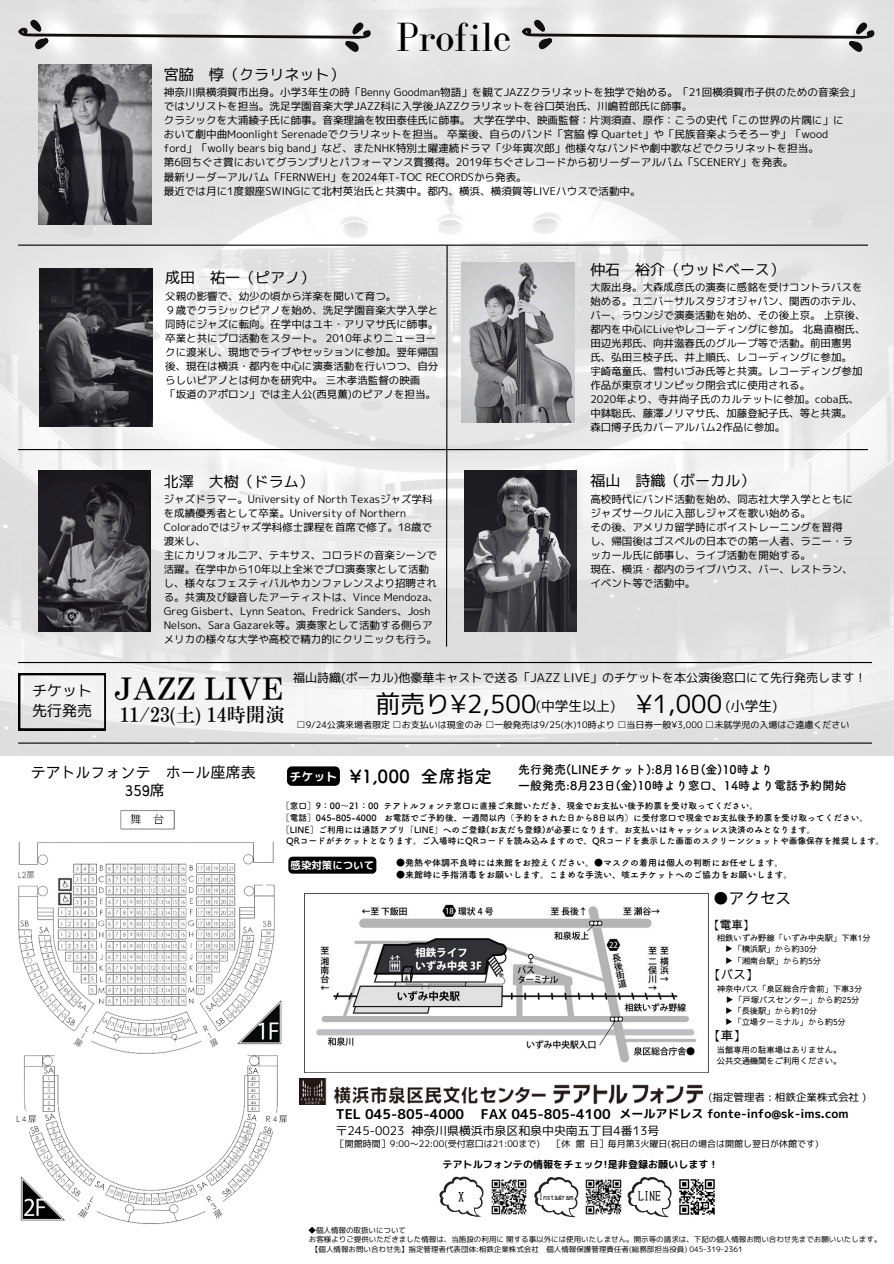
<style>
.page{position:relative;width:894px;height:1264px;background:#fff}
.page>*{position:absolute;margin:0;border:0;box-sizing:border-box;transform-origin:0 0}
.t1{font:42px "Bodoni FLF";color:#000}
.t2{font:30px "Motoya Mincho Modern Std W4";color:#000}
.t3{font:24.9px "mplus 1 p regular";color:#000}
.t4{font:19.5px "Motoya Mincho Modern Std W4";color:#000}
.t5{font:18px "Canva Tsuku A Rd Gothic Std B";color:#000}
.t6{font:500 15.6px "Sawarabi Gothic";color:#000}
.t7{font:15px/20.2px "mplus 1 p regular";color:#000}
.t8{font:500 15px "Sawarabi Gothic";color:#000}
.t9{font:13.8px "mplus 1 p regular";color:#000}
.t10{font:13.5px "mplus 1 p bold";color:#000}
.t11{font:500 12.45px "Sawarabi Gothic";color:#000}
.t12{font:12px "Canva Tsuku A Rd Gothic Std B";color:#000}
.t13{font:12px "mplus 1 p regular";color:#000}
.t14{font:12px "mplus 1 p bold";color:#000}
.t15{font:12px "rounded mplus 1 p bold";color:#fff}
.t16{font:11.85px "mplus 1 p regular";color:#000}
.t17{font:500 11.4px "Sawarabi Gothic";color:#000}
.t18{font:11.25px "cinecaption";color:#000}
.t19{font:11.1px "cinecaption";color:#000}
.t20{font:10.5px/14px "mplus 1 p regular";color:#000}
.t21{font:10.5px "rounded mplus 1 p bold";color:#fff}
.t22{font:10.05px "rounded mplus 1 p bold";color:#000}
.t23{font:9px "mplus 1 p regular";color:#000}
.t24{font:9px "Canva Tsuku A Rd Gothic Std B";color:#000}
.t25{font:8.7px "Canva Tsuku A Rd Gothic Std B";color:#000}
.t26{font:500 8.25px "Sawarabi Gothic";color:#000}
.t27{font:7.5px "mplus 1 p regular";color:#000}
.t28{font:7.5px "cinecaption";color:#000}
</style>
<div class="page">
<img style="left:0;top:0;width:893px;height:756px">
<img style="left:304px;top:893px;width:404px;height:179px">
<img style="left:18px;top:785px;width:273px;height:248px">
<svg style="left:439px;top:1176px;width:45px;height:41px"></svg>
<svg style="left:534px;top:1177px;width:45px;height:40px"></svg>
<svg style="left:627px;top:1177px;width:45px;height:40px"></svg>
<img style="left:585px;top:1179px;width:37px;height:36px">
<img style="left:491px;top:1179px;width:36px;height:36px">
<img style="left:679px;top:1179px;width:36px;height:36px">
<img style="left:16px;top:1033px;width:271px;height:192px">
<img style="left:299px;top:1078px;width:403px;height:26px">
<img style="left:39px;top:64px;width:112px;height:160px">
<img style="left:39px;top:268px;width:113px;height:159px">
<img style="left:461px;top:262px;width:113px;height:160px">
<img style="left:38px;top:470px;width:113px;height:161px">
<img style="left:464px;top:470px;width:112px;height:161px">
<hr style="left:18px;top:662px;width:853px;height:1px;background:#000">
<hr style="left:18px;top:742px;width:853px;height:1px;background:#000">
<svg style="left:18px;top:673px;width:88px;height:57px"></svg>
<svg style="left:18px;top:19px;width:357px;height:37px"></svg>
<svg style="left:521px;top:19px;width:357px;height:37px"></svg>
<div style="left:288px;top:856px;width:88px;height:17px;background:#000;border-radius:4px"></div>
<svg style="left:287px;top:766px;width:53px;height:19px"></svg>
<hr style="left:18px;top:244px;width:849px;height:2px;background:#000">
<hr style="left:18px;top:449px;width:849px;height:1px;background:#000">
<svg style="left:445px;top:244px;width:3px;height:403px"></svg>
<p class="t1" style="left:396px;top:14px;width:117px">Profile</p>
<p class="t7" style="left:164px;top:64px;width:182px">宮脇 惇（クラリネット）</p>
<p class="t20" style="left:164px;top:85px;width:698px">神奈川県横須賀市出身。小学3年生の時「Benny Goodman物語」を観てJAZZクラリネットを独学で始める。「21回横須賀市子供のための音楽会」ではソリストを担当。洗足学園音楽大学JAZZ科に入学後JAZZクラリネットを谷口英治氏、川嶋哲郎氏に師事。</p>
<p class="t20" style="left:164px;top:113px;width:681px">クラシックを大浦綾子氏に師事。音楽理論を牧田泰佳氏に師事。大学在学中、映画監督：片渕須直、原作：こうの史代「この世界の片隅に」に</p>
<p class="t20" style="left:164px;top:127px;width:665px">おいて劇中曲Moonlight Serenadeでクラリネットを担当。卒業後、自らのバンド「宮脇惇 Quartet」や「民族音楽ようそろーず」「wood ford」「wolly bears big band」など、またNHK特別土曜連続ドラマ「少年寅次郎」他様々なバンドや劇中歌などでクラリネットを担当。</p>
<h5 class="t20" style="left:164px;top:155px;width:631px">第6回ちぐさ賞においてグランプリとパフォーマンス賞獲得。2019年ちぐさレコードから初リーダーアルバム「SCENERY」を発表。</h5>
<p class="t20" style="left:164px;top:169px;width:364px">最新リーダーアルバム「FERNWEH」を2024年T-TOC RECORDSから発表。</p>
<p class="t20" style="left:164px;top:184px;width:478px">最近では月に1度銀座SWINGにて北村英治氏と共演中。都内、横浜、横須賀等LIVEハウスで活動中。</p>
<p class="t7" style="left:32px;top:679px;width:61px">チケット先行発売</p>
<p class="t7" style="left:165px;top:267px;width:151px">成田 祐一（ピアノ）</p>
<p class="t20" style="left:165px;top:288px;width:233px">父親の影響で、幼少の頃から洋楽を聞いて育つ。</p>
<p class="t20" style="left:165px;top:302px;width:275px">９歳でクラシックピアノを始め、洗足学園音楽大学入学と同時にジャズに転向。在学中はユキ・アリマサ氏に師事。卒業と共にプロ活動をスタート。 2010年よりニューヨークに渡米し、現地でライブやセッションに参加。翌年帰国後、現在は横浜・都内を中心に演奏活動を行いつつ、自分らしいピアノとは何かを研究中。三木孝浩監督の映画<br>「坂道のアポロン」では主人公(西見薫)のピアノを担当。</p>
<p class="t7" style="left:164px;top:471px;width:151px">北澤 大樹（ドラム）</p>
<p class="t20" style="left:164px;top:492px;width:270px">ジャズドラマー。University of North Texasジャズ学科を成績優秀者として卒業。University of Northern<br>Coloradoではジャズ学科修士課程を首席で修了。18歳で渡米し、</p>
<p class="t20" style="left:164px;top:548px;width:276px">主にカリフォルニア、テキサス、コロラドの音楽シーンで活躍。在学中から10年以上全米でプロ演奏家として活動し、様々なフェスティバルやカンファレンスより招聘される。共演及び録音したアーティストは、Vince Mendoza、Greg Gisbert、Lynn Seaton、Fredrick Sanders、Josh Nelson、Sara Gazarek等。演奏家として活動する側らアメリカの様々な大学や高校で精力的にクリニックも行う。</p>
<p class="t7" style="left:590px;top:259px;width:196px">仲石 裕介（ウッドベース）</p>
<p class="t20" style="left:590px;top:280px;width:276px">大阪出身。大森成彦氏の演奏に感銘を受けコントラバスを始める。ユニバーサルスタジオジャパン、関西のホテル、バー、ラウンジで演奏活動を始め、その後上京。上京後、都内を中心にLiveやレコーディングに参加。北島直樹氏、田辺光邦氏、向井滋春氏のグループ等で活動。前田憲男<br>氏、弘田三枝子氏、井上順氏、レコーディングに参加。</p>
<p class="t20" style="left:590px;top:364px;width:273px">宇崎竜童氏、雪村いづみ氏等と共演。レコーディング参加作品が東京オリンピック閉会式に使用される。</p>
<p class="t20" style="left:590px;top:392px;width:270px">2020年より、寺井尚子氏のカルテットに参加。coba氏、</p>
<p class="t20" style="left:590px;top:406px;width:263px">中鉢聡氏、藤澤ノリマサ氏、加藤登紀子氏、等と共演。</p>
<p class="t20" style="left:590px;top:420px;width:196px">森口博子氏カバーアルバム2作品に参加。</p>
<p class="t7" style="left:590px;top:470px;width:166px">福山 詩織（ボーカル）</p>
<p class="t20" style="left:590px;top:492px;width:264px">高校時代にバンド活動を始め、同志社大学入学とともにジャズサークルに入部しジャズを歌い始める。</p>
<p class="t20" style="left:590px;top:520px;width:264px">その後、アメリカ留学時にボイストレーニングを習得し、帰国後はゴスペルの日本での第一人者、ラニー・ラッカール氏に師事し、ライブ活動を開始する。</p>
<p class="t20" style="left:590px;top:562px;width:264px">現在、横浜・都内のライブハウス、バー、レストラン、イベント等で活動中。</p>
<p class="t2" style="left:114px;top:673px;width:171px">JAZZ LIVE</p>
<p class="t4" style="left:120px;top:704px;width:167px">11/23(土) 14時開演</p>
<p class="t13" style="left:293px;top:669px;width:574px">福山詩織(ボーカル)他豪華キャストで送る「JAZZ LIVE」のチケットを本公演後窓口にて先行発売します！</p>
<p class="t3" style="left:375px;top:685px;width:163px">前売り¥2,500</p>
<p class="t9" style="left:535px;top:696px;width:81px">(中学生以上)</p>
<p class="t3" style="left:635px;top:685px;width:88px">¥1,000</p>
<p class="t9" style="left:725px;top:696px;width:53px">(小学生)</p>
<p class="t23" style="left:296px;top:718px;width:554px">□9/24公演来場者限定 □お支払いは現金のみ □一般発売は9/25(水)10時より □当日券一般¥3,000 □未就学児の入場はご遠慮ください</p>
<p class="t8" style="left:31px;top:765px;width:226px">テアトルフォンテ ホール座席表</p>
<p class="t8" style="left:125px;top:783px;width:41px">359席</p>
<h4 class="t12" style="left:518px;top:763px;width:256px">先行発売(LINEチケット):8月 16日 (金)10時より</h4>
<p class="t5" style="left:349px;top:767px;width:144px">¥1,000 全席指定</p>
<p class="t25" style="left:281px;top:801px;width:478px">［窓口］9：00～21：00 テアトルフォンテ窓口に直接ご来館いただき、現金でお支払い後予約票を受け取ってください。</p>
<p class="t25" style="left:281px;top:813px;width:588px">［電話］045-805-4000 お電話でご予約後、一週間以内（予約をされた日から8日以内）に受付窓口で現金でお支払後予約票を受け取ってください。</p>
<h5 class="t25" style="left:281px;top:825px;width:535px">［LINE］ご利用には通話アプリ「LINE」へのご登録(お友だち登録)が必要になります。お支払いはキャッシュレス決済のみとなります。</h5>
<p class="t25" style="left:286px;top:836px;width:599px">QRコードがチケットとなります。ご入場時にQRコードを読み込みますので、QRコードを表示した画面のスクリーンショットや画像保存を推奨します。</p>
<h5 class="t15" style="left:289px;top:767px;width:50px">チケット</h5>
<p class="t12" style="left:518px;top:779px;width:329px">一般発売:8月 23日 (金)10時より窓口、14時より電話予約開始</p>
<h4 class="t21" style="left:290px;top:857px;width:85px">感染対策について</h4>
<p class="t24" style="left:396px;top:857px;width:389px">●発熱や体調不良時には来館をお控えください。●マスクの着用は個人の判断にお任せします。</p>
<p class="t24" style="left:396px;top:869px;width:398px">●来館時に手指消毒をお願いします。こまめな手洗い、咳エチケットへのご協力をお願いします。</p>
<p class="t6" style="left:713px;top:890px;width:79px">●アクセス</p>
<p class="t17" style="left:708px;top:919px;width:47px">【電車】</p>
<p class="t26" style="left:716px;top:934px;width:155px">相鉄いずみ野線「いずみ中央駅」下車1分</p>
<p class="t26" style="left:724px;top:945px;width:94px">▶︎ 「横浜駅」から約30分</p>
<p class="t26" style="left:724px;top:956px;width:97px">▶︎ 「湘南台駅」から約5分</p>
<p class="t11" style="left:708px;top:968px;width:51px">【バス】</p>
<p class="t26" style="left:716px;top:984px;width:147px">神奈中バス「泉区総合庁舎前」下車3分</p>
<p class="t26" style="left:725px;top:996px;width:135px">▶︎ 「戸塚バスセンター」から約25分</p>
<p class="t26" style="left:724px;top:1007px;width:94px">▶︎ 「長後駅」から約10分</p>
<p class="t26" style="left:724px;top:1018px;width:122px">▶︎ 「立場ターミナル」から約5分</p>
<p class="t11" style="left:708px;top:1029px;width:39px">【車】</p>
<p class="t26" style="left:716px;top:1046px;width:126px">当館専用の駐車場はありません。</p>
<p class="t26" style="left:716px;top:1057px;width:126px">公共交通機関をご利用ください。</p>
<h3 class="t20" style="left:708px;top:1090px;width:159px">(指定管理者 : 相鉄企業株式会社 )</h3>
<p class="t10" style="left:335px;top:1104px;width:276px">TEL 045-805-4000 FAX 045-805-4100</p>
<p class="t14" style="left:619px;top:1105px;width:231px">メールアドレス fonte-info@sk-ims.com</p>
<h6 class="t16" style="left:335px;top:1122px;width:325px">〒245-0023 神奈川県横浜市泉区和泉中央南五丁目4番13号</h6>
<p class="t23" style="left:335px;top:1137px;width:206px">［開館時間］9:00〜22:00(受付窓口は21:00まで)</p>
<h2 class="t23" style="left:552px;top:1137px;width:267px">［休館日］毎月第3火曜日(祝日の場合は開館し翌日が休館です)</h2>
<h3 class="t27" style="left:308px;top:1224px;width:99px">◆個人情報の取扱いについて</h3>
<p class="t22" style="left:442px;top:1156px;width:277px">テアトルフォンテの情報をチェック!是非登録お願いします！</p>
<p class="t19" style="left:458px;top:1190px;width:7px">X</p>
<p class="t28" style="left:539px;top:1192px;width:36px">Instagram</p>
<p class="t18" style="left:638px;top:1189px;width:24px">LINE</p>
<p class="t27" style="left:309px;top:1234px;width:574px">お客様よりご提供いただきました情報は、当施設の利用に関する事以外には使用いたしません。開示等の請求は、下記の個人情報お問い合わせ先までお願いいたします。</p>
<p class="t27" style="left:311px;top:1244px;width:433px">【個人情報お問い合わせ先】指定管理者代表団体:相鉄企業株式会社 個人情報保護管理責任者(総務部担当役員) 045-319-2361</p>
</div>
